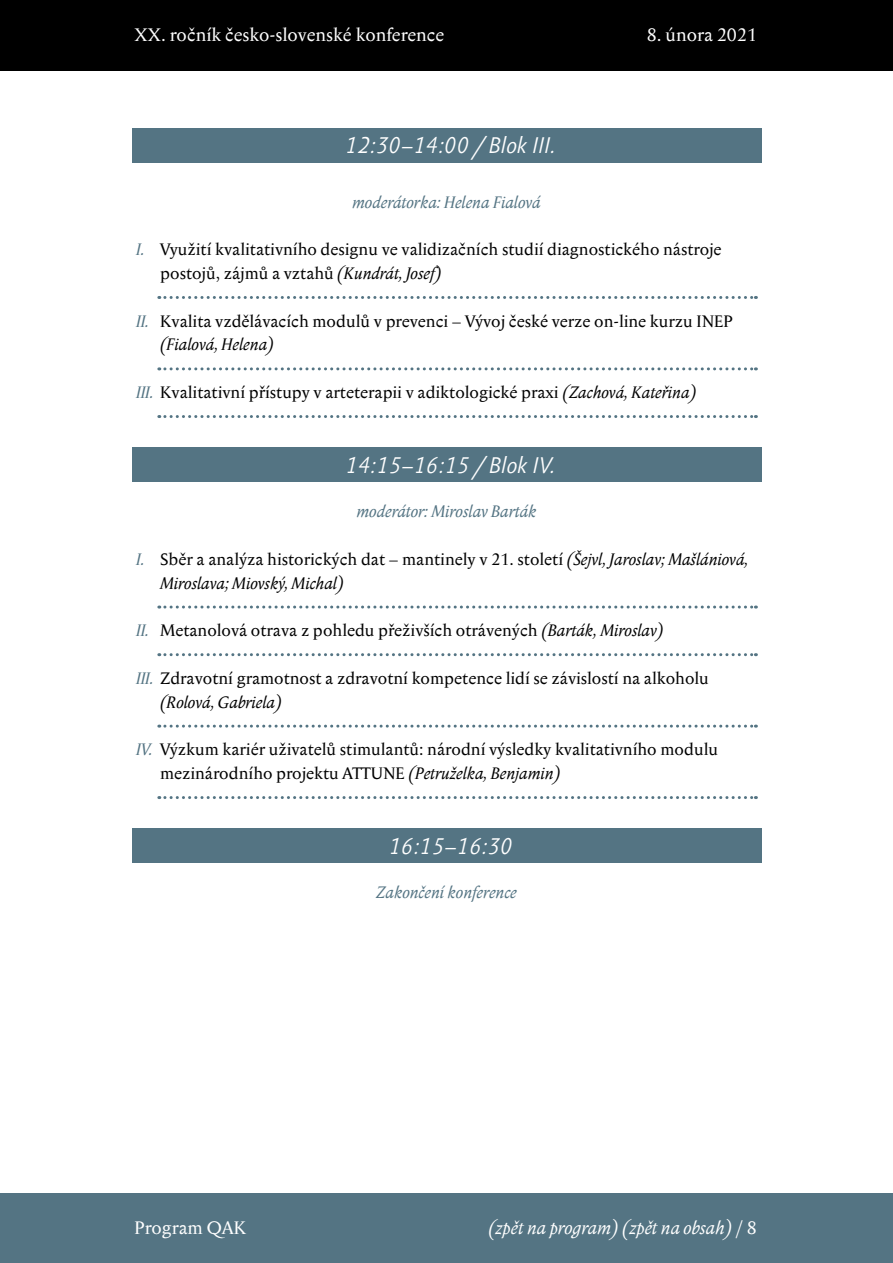
<style>
.page{position:relative;width:893px;height:1263px;background:#fff}
.page>*{position:absolute;margin:0;border:0;box-sizing:border-box;transform-origin:0 0}
.H4_program_hodiny{font:italic 22.5px "Anselm Sans";color:#fff}
.t1{font:18px "Anselm Serif";color:#fff}
.t2{font:italic 18px "Anselm Serif";color:#fff}
.t3{font:16.5px/23.9px "Anselm Serif";color:#000}
.t4{font:italic 16.5px/23.9px "Anselm Serif";color:#000}
.moderace_program{font:italic 16.5px "Anselm Serif";color:#547483}
.s1{font-style:italic;color:#547483}
.s2{font-style:italic}
.s3{color:#547483}
.s4{font-style:normal}
</style>
<div class="page">
<div style="left:0;top:0;width:893px;height:70px;background:#000"></div>
<div style="left:0;top:1194px;width:893px;height:69px;background:#547483"></div>
<div style="left:132px;top:128px;width:629px;height:34px;background:#547483"></div>
<svg style="left:159px;top:296px;width:597px;height:3px"></svg>
<svg style="left:159px;top:367px;width:597px;height:3px"></svg>
<svg style="left:159px;top:415px;width:597px;height:3px"></svg>
<div style="left:132px;top:447px;width:629px;height:35px;background:#547483"></div>
<svg style="left:159px;top:605px;width:597px;height:3px"></svg>
<svg style="left:159px;top:653px;width:597px;height:3px"></svg>
<svg style="left:159px;top:725px;width:597px;height:3px"></svg>
<svg style="left:159px;top:796px;width:597px;height:3px"></svg>
<div style="left:132px;top:828px;width:629px;height:35px;background:#547483"></div>
<p class="t1" style="left:135px;top:22px;width:311px">XX. ročník česko‑slovenské konference</p>
<p class="t1" style="left:647px;top:22px;width:112px">8. února 2021</p>
<p class="H4_program_hodiny" style="left:345px;top:130px;width:213px">12:30–14:00 / Blok III.</p>
<p class="moderace_program" style="left:352px;top:190px;width:190px">moderátorka: Helena Fialová</p>
<p class="t3" style="left:160px;top:237px;width:563px;text-indent:-24px"><span class="s1">I.</span> Využití kvalitativního designu ve validizačních studií diagnostického nástroje postojů, zájmů a vztahů <span class="s2">(Kundrát, Josef)</span></p>
<p class="t3" style="left:160px;top:309px;width:574px;text-indent:-24px"><span class="s1">II.</span> Kvalita vzdělávacích modulů v prevenci – Vývoj české verze on-line kurzu INEP <span class="s2">(Fialová, Helena)</span></p>
<p class="t3" style="left:136px;top:380px;width:562px"><span class="s1">III.</span> Kvalitativní přístupy v arteterapii v adiktologické praxi <span class="s2">(Zachová, Kateřina)</span></p>
<p class="H4_program_hodiny" style="left:346px;top:450px;width:212px">14:15–16:15 / Blok IV.</p>
<p class="moderace_program" style="left:356px;top:500px;width:182px">moderátor: Miroslav Barták</p>
<p class="t4" style="left:160px;top:547px;width:590px;text-indent:-24px"><span class="s3">I.</span> <span class="s4">Sběr a analýza historických dat – mantinely v 21. století</span> (Šejvl, Jaroslav; Mašlániová,<br>Miroslava; Miovský, Michal)</p>
<p class="t3" style="left:136px;top:618px;width:529px"><span class="s1">II.</span> Metanolová otrava z pohledu přeživších otrávených <span class="s2">(Barták, Miroslav)</span></p>
<p class="t3" style="left:160px;top:666px;width:550px;text-indent:-24px"><span class="s1">III.</span> Zdravotní gramotnost a zdravotní kompetence lidí se závislostí na alkoholu <span class="s2">(Rolová, Gabriela)</span></p>
<p class="t3" style="left:160px;top:737px;width:559px;text-indent:-24px"><span class="s1">IV.</span> Výzkum kariér uživatelů stimulantů: národní výsledky kvalitativního modulu mezinárodního projektu ATTUNE <span class="s2">(Petruželka, Benjamin)</span></p>
<p class="H4_program_hodiny" style="left:389px;top:831px;width:126px">16:15–16:30</p>
<p class="moderace_program" style="left:376px;top:881px;width:142px">Zakončení konference</p>
<p class="t1" style="left:135px;top:1215px;width:113px">Program QAK</p>
<p class="t2" style="left:488px;top:1215px;width:270px">(zpět na program) (zpět na obsah) <span class="s4">/ 8</span></p>
</div>
